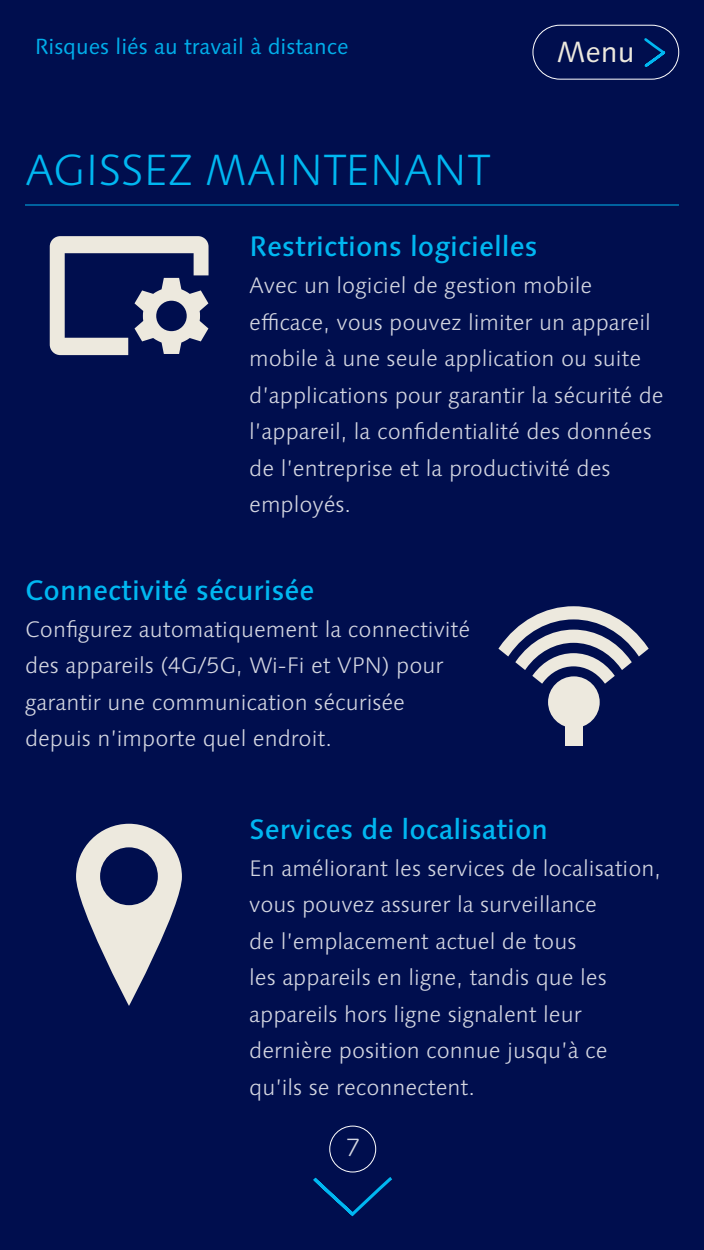
<style>
.page{position:relative;width:704px;height:1250px;background:#fff}
.page>*{position:absolute;margin:0;border:0;box-sizing:border-box;transform-origin:0 0}
.t1{font:300 43.75px "Syntax Next LT Pro";color:#00b7f1}
.t2{font:29.31px "Syntax Next LT Pro";color:#ede9de}
.t3{font:500 28.12px "Syntax Next LT Pro";color:#00b7f1}
.t4{font:300 25px "Syntax Next LT Pro";color:#d4d6e1}
.t5{font:300 22.5px/36.6px "Syntax Next LT Pro";color:#d4d6e1}
.t6{font:21.88px "Syntax Next LT Pro";color:#00aeea}
</style>
<div class="page">
<div style="left:0;top:0;width:703px;height:1250px;background:#000e4e"></div>
<hr style="left:25px;top:205px;width:653px;height:1px;background:#00b7f1">
<svg style="left:50px;top:236px;width:158px;height:119px"></svg>
<svg style="left:76px;top:824px;width:106px;height:182px"></svg>
<div style="left:547px;top:676px;width:52px;height:52px;background:#ede9de;border-radius:50%"></div>
<svg style="left:498px;top:606px;width:150px;height:78px"></svg>
<div style="left:565px;top:720px;width:17px;height:26px;background:#ede9de"></div>
<svg style="left:313px;top:1177px;width:79px;height:40px"></svg>
<div style="left:329px;top:1126px;width:46px;height:46px;border:1px solid #fff;border-radius:50%"></div>
<div style="left:532px;top:25px;width:146px;height:54px;border:1px solid #fff;border-radius:27px"></div>
<svg style="left:644px;top:38px;width:22px;height:28px"></svg>
<p class="t6" style="left:35px;top:33px;width:315px">Risques liés au travail à distance</p>
<h1 class="t1" style="left:25px;top:144px;width:467px">AGISSEZ MAINTENANT</h1>
<h2 class="t2" style="left:556px;top:33px;width:79px">Menu</h2>
<p class="t3" style="left:249px;top:229px;width:289px">Restrictions logicielles</p>
<p class="t5" style="left:249px;top:267px;width:415px">Avec un logiciel de gestion mobile efficace, vous pouvez limiter un appareil mobile à une seule application ou suite d’applications pour garantir la sécurité de l’appareil, la confidentialité des données de l’entreprise et la productivité des employés.</p>
<p class="t3" style="left:25px;top:572px;width:291px">Connectivité sécurisée</p>
<p class="t5" style="left:25px;top:611px;width:446px">Configurez automatiquement la connectivité des appareils (4G/5G, Wi-Fi et VPN) pour garantir une communication sécurisée depuis n’importe quel endroit.</p>
<p class="t3" style="left:249px;top:811px;width:300px">Services de localisation</p>
<p class="t5" style="left:249px;top:850px;width:413px">En améliorant les services de localisation, vous pouvez assurer la surveillance<br>de l’emplacement actuel de tous<br>les appareils en ligne, tandis que les appareils hors ligne signalent leur dernière position connue jusqu’à ce qu’ils se reconnectent.</p>
<p class="t4" style="left:345px;top:1133px;width:16px">7</p>
</div>
